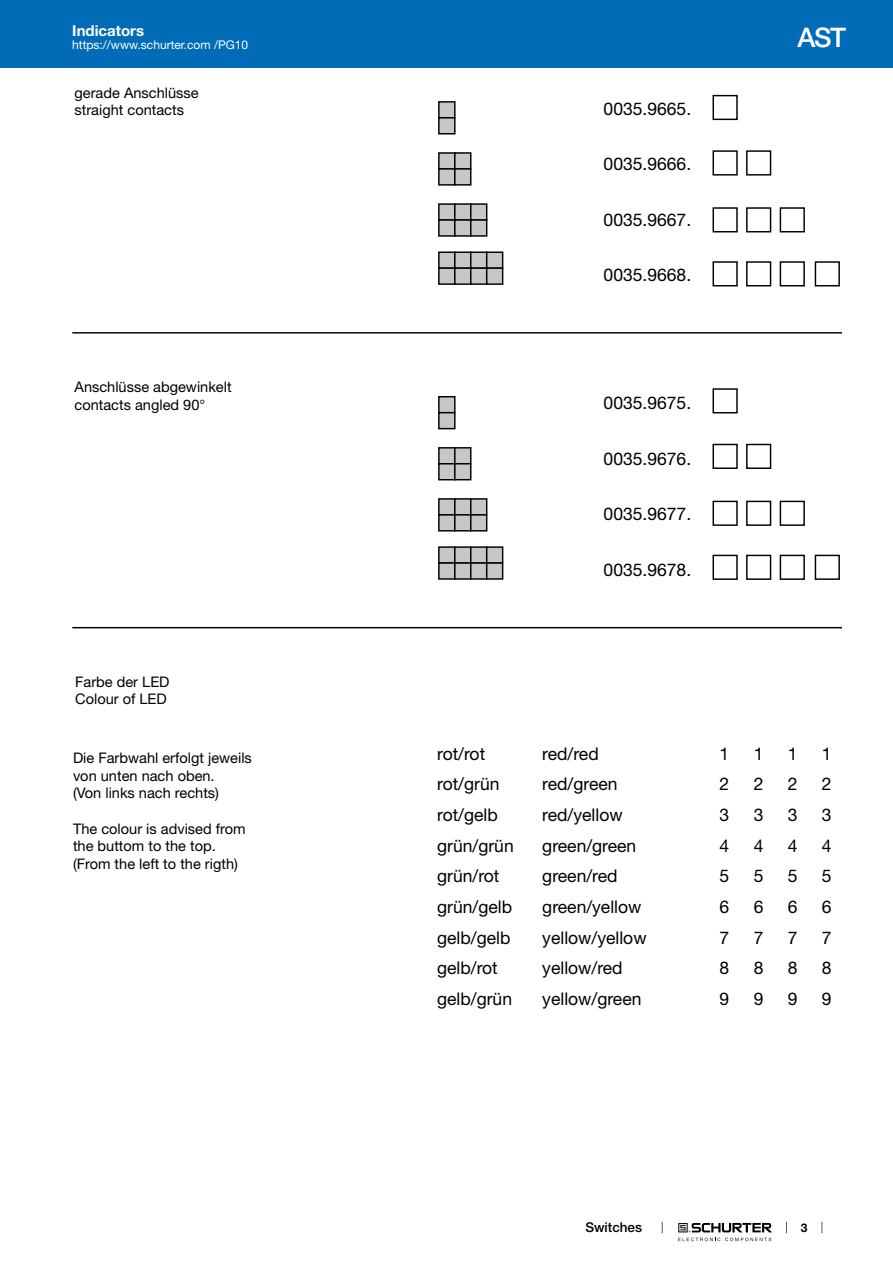
<style>
.page{position:relative;width:893px;height:1263px;background:#fff}
.page>*{position:absolute;margin:0;border:0;box-sizing:border-box;transform-origin:0 0}
.t1{font:500 27px "Helvetica Neue LT";color:#fff}
.t2{font:17.55px "Helvetica Neue LT";color:#000}
.t3{font:700 15px "Helvetica Neue LT";color:#fff}
.t4{font:14.55px/17.5px "Helvetica Neue LT";color:#000}
.t5{font:500 13.5px "Helvetica Neue LT";color:#000}
.t6{font:12px "Helvetica Neue LT";color:#fff}
.t7{font:700 12px "Helvetica Neue LT";color:#000}
</style>
<div class="page">
<svg style="left:678px;top:1223px;width:94px;height:18px"></svg>
<div style="left:0;top:0;width:893px;height:68px;background:#006bb6"></div>
<div style="left:438px;top:101px;width:17px;height:18px;background:#c6c8c8;border:1px solid #000"></div>
<div style="left:438px;top:117px;width:17px;height:17px;background:#c6c8c8;border:1px solid #000"></div>
<div style="left:438px;top:152px;width:17px;height:18px;background:#c6c8c8;border:1px solid #000"></div>
<div style="left:438px;top:168px;width:17px;height:18px;background:#c6c8c8;border:1px solid #000"></div>
<div style="left:454px;top:152px;width:17px;height:18px;background:#c6c8c8;border:1px solid #000"></div>
<div style="left:454px;top:168px;width:17px;height:18px;background:#c6c8c8;border:1px solid #000"></div>
<div style="left:438px;top:203px;width:17px;height:18px;background:#c6c8c8;border:1px solid #000"></div>
<div style="left:438px;top:219px;width:17px;height:18px;background:#c6c8c8;border:1px solid #000"></div>
<div style="left:454px;top:203px;width:17px;height:18px;background:#c6c8c8;border:1px solid #000"></div>
<div style="left:454px;top:219px;width:17px;height:18px;background:#c6c8c8;border:1px solid #000"></div>
<div style="left:470px;top:203px;width:17px;height:18px;background:#c6c8c8;border:1px solid #000"></div>
<div style="left:470px;top:219px;width:17px;height:18px;background:#c6c8c8;border:1px solid #000"></div>
<div style="left:438px;top:251px;width:17px;height:18px;background:#c6c8c8;border:1px solid #000"></div>
<div style="left:438px;top:267px;width:17px;height:18px;background:#c6c8c8;border:1px solid #000"></div>
<div style="left:454px;top:251px;width:17px;height:18px;background:#c6c8c8;border:1px solid #000"></div>
<div style="left:454px;top:267px;width:17px;height:18px;background:#c6c8c8;border:1px solid #000"></div>
<div style="left:470px;top:251px;width:17px;height:18px;background:#c6c8c8;border:1px solid #000"></div>
<div style="left:470px;top:267px;width:17px;height:18px;background:#c6c8c8;border:1px solid #000"></div>
<div style="left:486px;top:251px;width:17px;height:18px;background:#c6c8c8;border:1px solid #000"></div>
<div style="left:486px;top:267px;width:17px;height:18px;background:#c6c8c8;border:1px solid #000"></div>
<div style="left:438px;top:396px;width:17px;height:17px;background:#c6c8c8;border:1px solid #000"></div>
<div style="left:438px;top:412px;width:17px;height:17px;background:#c6c8c8;border:1px solid #000"></div>
<div style="left:438px;top:447px;width:17px;height:17px;background:#c6c8c8;border:1px solid #000"></div>
<div style="left:438px;top:463px;width:17px;height:17px;background:#c6c8c8;border:1px solid #000"></div>
<div style="left:454px;top:447px;width:17px;height:17px;background:#c6c8c8;border:1px solid #000"></div>
<div style="left:454px;top:463px;width:17px;height:17px;background:#c6c8c8;border:1px solid #000"></div>
<div style="left:438px;top:498px;width:17px;height:18px;background:#c6c8c8;border:1px solid #000"></div>
<div style="left:438px;top:514px;width:17px;height:17px;background:#c6c8c8;border:1px solid #000"></div>
<div style="left:454px;top:498px;width:17px;height:18px;background:#c6c8c8;border:1px solid #000"></div>
<div style="left:454px;top:514px;width:17px;height:17px;background:#c6c8c8;border:1px solid #000"></div>
<div style="left:470px;top:498px;width:17px;height:18px;background:#c6c8c8;border:1px solid #000"></div>
<div style="left:470px;top:514px;width:17px;height:17px;background:#c6c8c8;border:1px solid #000"></div>
<div style="left:438px;top:546px;width:17px;height:18px;background:#c6c8c8;border:1px solid #000"></div>
<div style="left:438px;top:562px;width:17px;height:18px;background:#c6c8c8;border:1px solid #000"></div>
<div style="left:454px;top:546px;width:17px;height:18px;background:#c6c8c8;border:1px solid #000"></div>
<div style="left:454px;top:562px;width:17px;height:18px;background:#c6c8c8;border:1px solid #000"></div>
<div style="left:470px;top:546px;width:17px;height:18px;background:#c6c8c8;border:1px solid #000"></div>
<div style="left:470px;top:562px;width:17px;height:18px;background:#c6c8c8;border:1px solid #000"></div>
<div style="left:486px;top:546px;width:17px;height:18px;background:#c6c8c8;border:1px solid #000"></div>
<div style="left:486px;top:562px;width:17px;height:18px;background:#c6c8c8;border:1px solid #000"></div>
<svg style="left:712px;top:94px;width:128px;height:486px"></svg>
<hr style="left:72px;top:332px;width:770px;height:2px;background:#000">
<hr style="left:72px;top:627px;width:770px;height:1px;background:#000">
<p class="t3" style="left:72px;top:21px;width:73px">Indicators</p>
<p class="t6" style="left:72px;top:38px;width:178px">https://www.schurter.com /PG10</p>
<p class="t4" style="left:75px;top:83px;width:126px">gerade Anschlüsse straight contacts</p>
<p class="t4" style="left:75px;top:378px;width:159px">Anschlüsse abgewinkelt contacts angled 90°</p>
<p class="t4" style="left:75px;top:673px;width:96px">Farbe der LED<br>Colour of LED</p>
<p class="t4" style="left:73px;top:749px;width:180px">Die Farbwahl erfolgt jeweils von unten nach oben.<br>(Von links nach rechts)</p>
<p class="t4" style="left:73px;top:819px;width:174px">The colour is advised from the buttom to the top. (From the left to the rigth)</p>
<p class="t2" style="left:604px;top:98px;width:89px">0035.9665.</p>
<p class="t2" style="left:604px;top:153px;width:89px">0035.9666.</p>
<p class="t2" style="left:604px;top:209px;width:89px">0035.9667.</p>
<p class="t2" style="left:604px;top:264px;width:89px">0035.9668.</p>
<p class="t2" style="left:604px;top:393px;width:89px">0035.9675.</p>
<p class="t2" style="left:604px;top:448px;width:89px">0035.9676.</p>
<p class="t2" style="left:604px;top:504px;width:89px">0035.9677.</p>
<p class="t2" style="left:604px;top:559px;width:89px">0035.9678.</p>
<h1 class="t1" style="left:797px;top:21px;width:50px">AST</h1>
<p class="t2" style="left:437px;top:743px;width:50px">rot/rot</p>
<p class="t2" style="left:542px;top:743px;width:58px">red/red</p>
<p class="t2" style="left:437px;top:774px;width:64px">rot/grün</p>
<p class="t2" style="left:542px;top:774px;width:77px">red/green</p>
<p class="t2" style="left:437px;top:804px;width:62px">rot/gelb</p>
<p class="t2" style="left:542px;top:804px;width:82px">red/yellow</p>
<p class="t2" style="left:437px;top:835px;width:78px">grün/grün</p>
<p class="t2" style="left:542px;top:835px;width:96px">green/green</p>
<p class="t2" style="left:437px;top:866px;width:64px">grün/rot</p>
<p class="t2" style="left:542px;top:866px;width:77px">green/red</p>
<p class="t2" style="left:437px;top:896px;width:76px">grün/gelb</p>
<p class="t2" style="left:542px;top:896px;width:101px">green/yellow</p>
<p class="t2" style="left:437px;top:927px;width:75px">gelb/gelb</p>
<p class="t2" style="left:542px;top:927px;width:106px">yellow/yellow</p>
<p class="t2" style="left:437px;top:958px;width:62px">gelb/rot</p>
<p class="t2" style="left:542px;top:958px;width:82px">yellow/red</p>
<p class="t2" style="left:437px;top:988px;width:76px">gelb/grün</p>
<p class="t2" style="left:542px;top:988px;width:101px">yellow/green</p>
<p class="t2" style="left:720px;top:743px;width:11px">1</p>
<p class="t2" style="left:754px;top:743px;width:11px">1</p>
<p class="t2" style="left:788px;top:743px;width:11px">1</p>
<p class="t2" style="left:822px;top:743px;width:11px">1</p>
<p class="t2" style="left:720px;top:774px;width:11px">2</p>
<p class="t2" style="left:754px;top:774px;width:11px">2</p>
<p class="t2" style="left:788px;top:774px;width:11px">2</p>
<p class="t2" style="left:822px;top:774px;width:11px">2</p>
<p class="t2" style="left:720px;top:804px;width:11px">3</p>
<p class="t2" style="left:754px;top:804px;width:11px">3</p>
<p class="t2" style="left:788px;top:804px;width:11px">3</p>
<p class="t2" style="left:822px;top:804px;width:11px">3</p>
<p class="t2" style="left:720px;top:835px;width:11px">4</p>
<p class="t2" style="left:754px;top:835px;width:11px">4</p>
<p class="t2" style="left:788px;top:835px;width:11px">4</p>
<p class="t2" style="left:822px;top:835px;width:11px">4</p>
<p class="t2" style="left:720px;top:866px;width:11px">5</p>
<p class="t2" style="left:754px;top:866px;width:11px">5</p>
<p class="t2" style="left:788px;top:866px;width:11px">5</p>
<p class="t2" style="left:822px;top:866px;width:11px">5</p>
<p class="t2" style="left:720px;top:896px;width:11px">6</p>
<p class="t2" style="left:754px;top:896px;width:11px">6</p>
<p class="t2" style="left:788px;top:896px;width:11px">6</p>
<p class="t2" style="left:822px;top:896px;width:11px">6</p>
<p class="t2" style="left:720px;top:927px;width:11px">7</p>
<p class="t2" style="left:754px;top:927px;width:11px">7</p>
<p class="t2" style="left:788px;top:927px;width:11px">7</p>
<p class="t2" style="left:822px;top:927px;width:11px">7</p>
<p class="t2" style="left:720px;top:958px;width:11px">8</p>
<p class="t2" style="left:754px;top:958px;width:11px">8</p>
<p class="t2" style="left:788px;top:958px;width:11px">8</p>
<p class="t2" style="left:822px;top:958px;width:11px">8</p>
<p class="t2" style="left:720px;top:988px;width:11px">9</p>
<p class="t2" style="left:754px;top:988px;width:11px">9</p>
<p class="t2" style="left:788px;top:988px;width:11px">9</p>
<p class="t2" style="left:822px;top:988px;width:11px">9</p>
<p class="t5" style="left:585px;top:1219px;width:58px">Switches</p>
<p class="t7" style="left:801px;top:1220px;width:8px">3</p>
</div>
